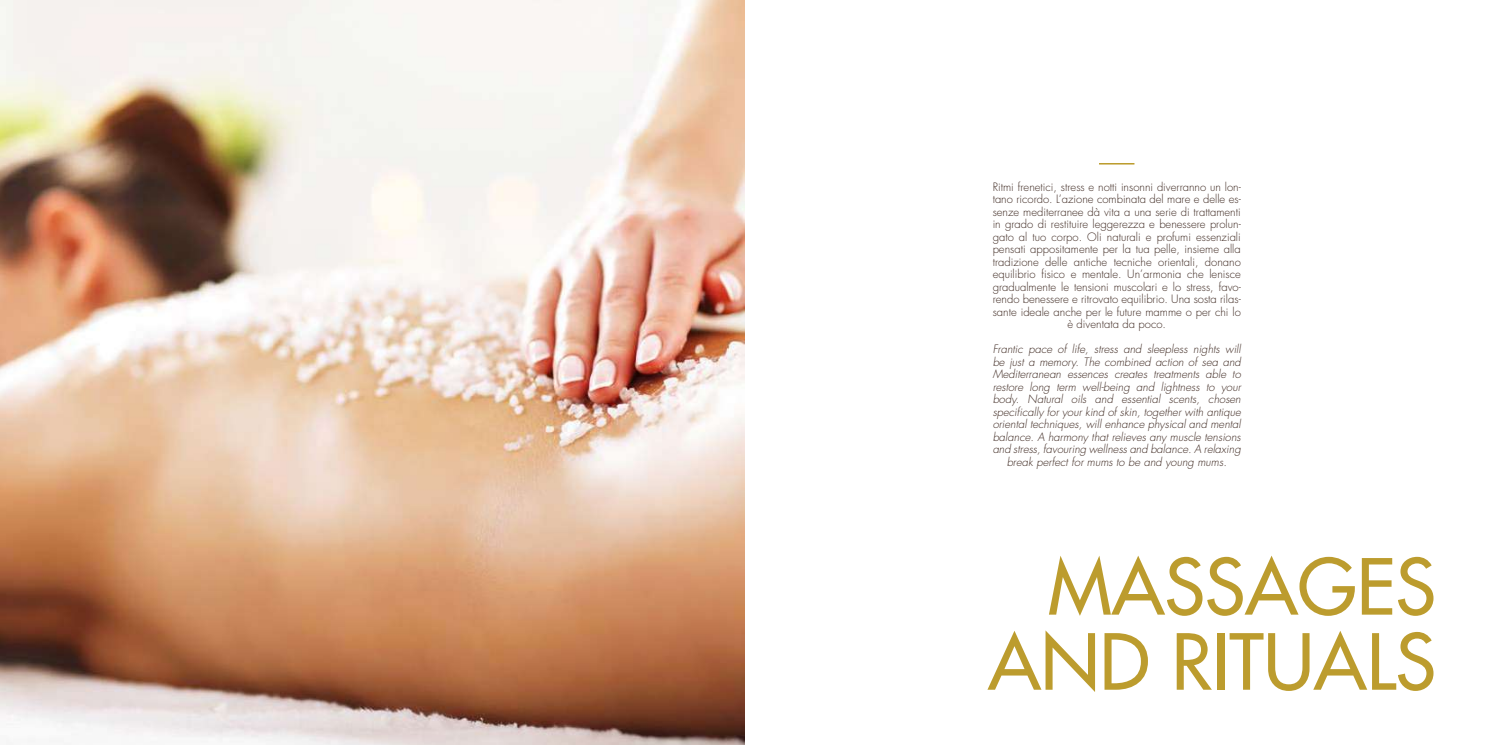
<style>
.page{position:relative;width:1489px;height:745px;background:#fff}
.page>*{position:absolute;margin:0;border:0;box-sizing:border-box;transform-origin:0 0}
.t1{font:75px/75px "Futura";color:#ae8700;text-align:right}
.t2{font:300 11.25px/12.5px "Futura";color:#3f2a22;text-align:center}
.t3{font:italic 300 11.25px/12.5px "Futura";color:#3f2a22;text-align:center}
</style>
<div class="page">
<img style="left:0;top:0;width:744px;height:744px">
<hr style="left:1098px;top:163px;width:36px;height:1px;background:#ae8700">
<p class="t2" style="left:992px;top:180px;width:250px">Ritmi frenetici, stress e notti insonni diverranno un lon&shy;tano ricordo. L’azione combinata del mare e delle es&shy;senze mediterranee dà vita a una serie di trattamenti in grado di restituire leggerezza e benessere prolun&shy;gato al tuo corpo. Oli naturali e profumi essenziali pensati appositamente per la tua pelle, insieme alla tradizione delle antiche tecniche orientali, donano equilibrio fisico e mentale. Un’armonia che lenisce gradualmente le tensioni muscolari e lo stress, favo&shy;rendo benessere e ritrovato equilibrio. Una sosta rilas&shy;sante ideale anche per le future mamme o per chi lo è diventata da poco.</p>
<p class="t3" style="left:992px;top:343px;width:250px">Frantic pace of life, stress and sleepless nights will be just a memory. The combined action of sea and Mediterranean essences creates treatments able to restore long term well-being and lightness to your body. Natural oils and essential scents, chosen specifically for your kind of skin, together with antique oriental techniques, will enhance physical and mental balance. A harmony that relieves any muscle tensions and stress, favouring wellness and balance. A relaxing break perfect for mums to be and young mums.</p>
<h1 class="t1" style="left:988px;top:549px;width:449px">MASSAGES<br>AND RITUALS</h1>
</div>
